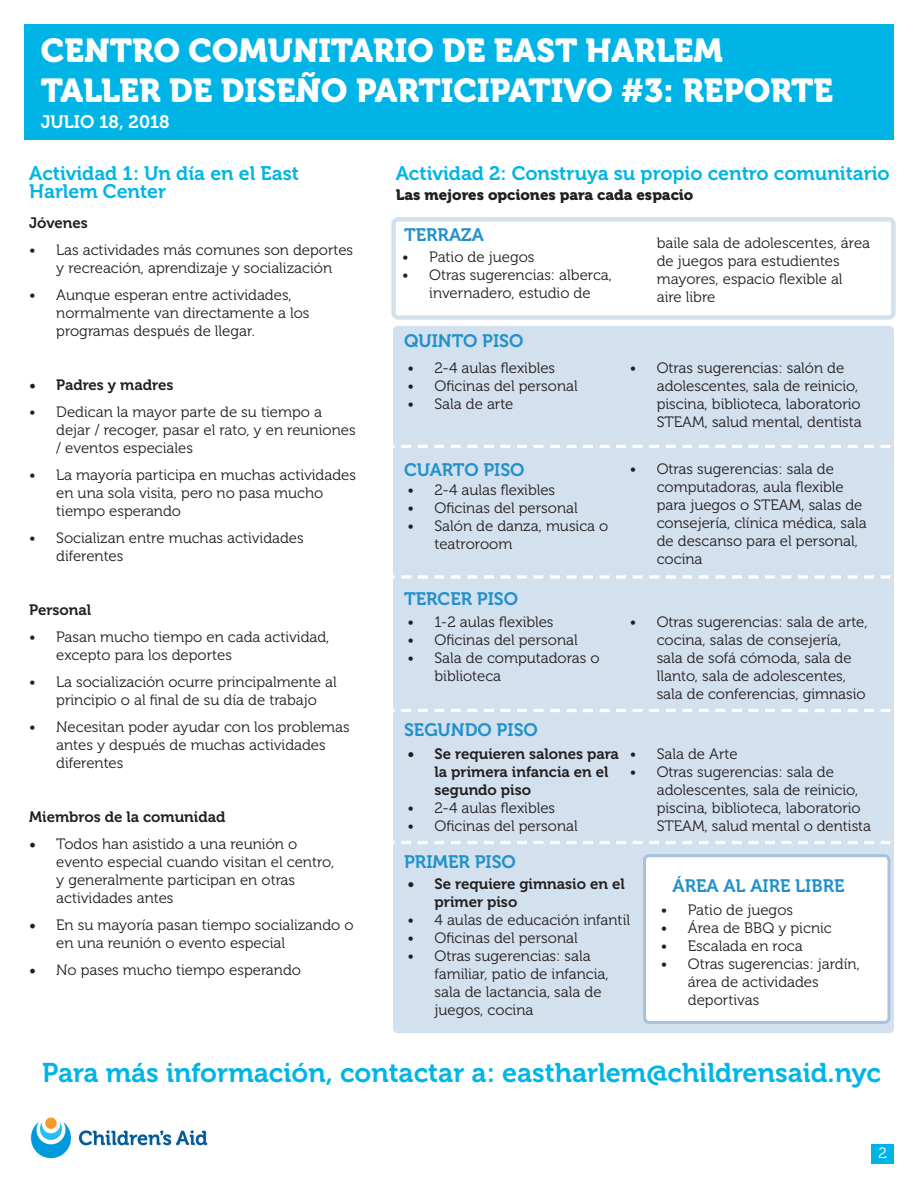
<style>
.page{position:relative;width:918px;height:1188px;background:#fff}
.page>*{position:absolute;margin:0;border:0;box-sizing:border-box;transform-origin:0 0}
.t1{font:33px/39.6px "Museo 900";color:#fff}
.t2{font:27px "Museo 700";color:#00b5e6}
.t3{font:19.5px/18px "Museo 700";color:#00b5e6}
.t4{font:18px "Museo 700";color:#2191cb}
.t5{font:18px "Museo 700";letter-spacing:-.005em;color:#fff}
.t6{font:15px/18px "Museo 300";color:#231f20}
.t7{font:15px/18px "Museo 700";color:#231f20}
.t8{font:15px "Museo 900";color:#231f20}
.t9{font:15px "Museo 300";color:#fff}
.s1{font-family:"Minion Pro";font-size:18px}
</style>
<div class="page">
<div style="left:24px;top:24px;width:870px;height:115px;background:#00b5e6"></div>
<div style="left:871px;top:1144px;width:23px;height:20px;background:#00b5e6"></div>
<img style="left:30px;top:1117px;width:178px;height:42px">
<div style="left:393px;top:326px;width:501px;height:707px;background:#d3e0ed;border-radius:5px"></div>
<svg style="left:393px;top:445px;width:498px;height:3px"></svg>
<svg style="left:393px;top:575px;width:498px;height:4px"></svg>
<svg style="left:393px;top:709px;width:498px;height:3px"></svg>
<svg style="left:393px;top:841px;width:498px;height:3px"></svg>
<div style="left:645px;top:856px;width:244px;height:166px;background:#fff;border-radius:5px"></div>
<div style="left:643px;top:854px;width:248px;height:170px;border:3px solid #a8c2dc;border-radius:5px"></div>
<div style="left:391px;top:217px;width:505px;height:103px;border:4px solid #a8c2dc;border-radius:5px"></div>
<h1 class="t1" style="left:41px;top:31px;width:794px">CENTRO COMUNITARIO DE EAST HARLEM<br>TALLER DE DISEÑO PARTICIPATIVO #3: REPORTE</h1>
<p class="t5" style="left:41px;top:112px;width:130px">JULIO 18, 2018</p>
<p class="t3" style="left:29px;top:165px;width:271px">Actividad 1: Un día en el East<br>Harlem Center</p>
<p class="t7" style="left:29px;top:214px;width:60px">Jóvenes</p>
<p class="t6" style="left:29px;top:241px;width:325px;text-align:center">• Las actividades más comunes son deportes y recreación, aprendizaje y socialización</p>
<p class="t6" style="left:56px;top:286px;width:255px;text-indent:-27px">• Aunque esperan entre actividades, normalmente van directamente a los programas después de llegar.</p>
<p class="t7" style="left:29px;top:376px;width:146px"><span class="s1">•</span> Padres y madres</p>
<p class="t6" style="left:56px;top:403px;width:301px;text-indent:-27px">• Dedican la mayor parte de su tiempo a dejar / recoger, pasar el rato, y en reuniones / eventos especiales</p>
<p class="t6" style="left:56px;top:466px;width:301px;text-indent:-27px">• La mayoría participa en muchas actividades en una sola visita, pero no pasa mucho tiempo esperando</p>
<p class="t6" style="left:56px;top:529px;width:249px;text-indent:-27px">• Socializan entre muchas actividades diferentes</p>
<p class="t7" style="left:29px;top:601px;width:64px">Personal</p>
<p class="t6" style="left:56px;top:628px;width:275px;text-indent:-27px">• Pasan mucho tiempo en cada actividad, excepto para los deportes</p>
<p class="t6" style="left:29px;top:673px;width:309px;text-align:center">• La socialización ocurre principalmente al principio o al final de su día de trabajo</p>
<p class="t6" style="left:56px;top:718px;width:295px;text-indent:-27px">• Necesitan poder ayudar con los problemas antes y después de muchas actividades diferentes</p>
<p class="t7" style="left:29px;top:808px;width:198px">Miembros de la comunidad</p>
<p class="t6" style="left:56px;top:835px;width:280px;text-indent:-27px"><span class="s1">•</span> Todos han asistido a una reunión o evento especial cuando visitan el centro, y generalmente participan en otras actividades antes</p>
<p class="t6" style="left:56px;top:916px;width:299px;text-indent:-27px"><span class="s1">•</span> En su mayoría pasan tiempo socializando o en una reunión o evento especial</p>
<p class="t6" style="left:29px;top:961px;width:273px"><span class="s1">•</span> No pases mucho tiempo esperando</p>
<p class="t3" style="left:396px;top:165px;width:495px">Actividad 2: Construya su propio centro comunitario</p>
<p class="t8" style="left:396px;top:186px;width:299px">Las mejores opciones para cada espacio</p>
<p class="t4" style="left:404px;top:225px;width:81px">TERRAZA</p>
<p class="t6" style="left:402px;top:249px;width:134px">• Patio de juegos</p>
<p class="t6" style="left:402px;top:267px;width:211px;text-align:center">• Otras sugerencias: alberca, invernadero, estudio de</p>
<p class="t4" style="left:404px;top:330px;width:121px">QUINTO PISO</p>
<p class="t6" style="left:408px;top:359px;width:149px">• 2-4 aulas flexibles</p>
<p class="t6" style="left:408px;top:377px;width:172px">• Oficinas del personal</p>
<p class="t6" style="left:408px;top:395px;width:107px">• Sala de arte</p>
<p class="t6" style="left:657px;top:235px;width:215px">baile sala de adolescentes, área de juegos para estudientes mayores, espacio flexible al aire libre</p>
<p class="t6" style="left:657px;top:359px;width:206px;text-indent:-27px">• Otras sugerencias: salón de adolescentes, sala de reinicio, piscina, biblioteca, laboratorio<br>STEAM, salud mental, dentista</p>
<p class="t4" style="left:404px;top:460px;width:122px">CUARTO PISO</p>
<p class="t6" style="left:408px;top:481px;width:149px">• 2-4 aulas flexibles</p>
<p class="t6" style="left:408px;top:499px;width:172px">• Oficinas del personal</p>
<p class="t6" style="left:435px;top:517px;width:175px;text-indent:-27px">• Salón de danza, musica o teatroroom</p>
<p class="t4" style="left:404px;top:588px;width:116px">TERCER PISO</p>
<p class="t6" style="left:408px;top:613px;width:148px">• 1-2 aulas flexibles</p>
<p class="t6" style="left:408px;top:631px;width:172px">• Oficinas del personal</p>
<p class="t6" style="left:435px;top:649px;width:166px;text-indent:-27px">• Sala de computadoras o biblioteca</p>
<p class="t4" style="left:404px;top:719px;width:135px">SEGUNDO PISO</p>
<p class="t7" style="left:435px;top:745px;width:186px;text-indent:-27px">• Se requieren salones para la primera infancia en el segundo piso</p>
<p class="t6" style="left:408px;top:799px;width:149px">• 2-4 aulas flexibles</p>
<p class="t6" style="left:408px;top:817px;width:172px">• Oficinas del personal</p>
<p class="t4" style="left:404px;top:852px;width:113px">PRIMER PISO</p>
<p class="t6" style="left:657px;top:460px;width:211px;text-indent:-27px">• Otras sugerencias: sala de computadoras, aula flexible para juegos o STEAM, salas de consejería, clínica médica, sala de descanso para el personal, cocina</p>
<p class="t6" style="left:657px;top:613px;width:213px;text-indent:-27px">• Otras sugerencias: sala de arte, cocina, salas de consejería, sala de sofá cómoda, sala de llanto, sala de adolescentes, sala de conferencias, gimnasio</p>
<p class="t6" style="left:630px;top:745px;width:109px">• Sala de Arte</p>
<p class="t6" style="left:657px;top:763px;width:216px;text-indent:-27px">• Otras sugerencias: sala de adolescentes, sala de reinicio, piscina, biblioteca, laboratorio<br>STEAM, salud mental o dentista</p>
<p class="t7" style="left:435px;top:875px;width:192px;text-indent:-27px">• Se requiere gimnasio en el primer piso</p>
<p class="t6" style="left:408px;top:911px;width:224px">• 4 aulas de educación infantil</p>
<p class="t6" style="left:408px;top:929px;width:172px">• Oficinas del personal</p>
<p class="t6" style="left:435px;top:947px;width:176px;text-indent:-27px">• Otras sugerencias: sala familiar, patio de infancia, sala de lactancia, sala de juegos, cocina</p>
<p class="t4" style="left:673px;top:876px;width:173px">ÁREA AL AIRE LIBRE</p>
<p class="t6" style="left:661px;top:901px;width:134px">• Patio de juegos</p>
<p class="t6" style="left:661px;top:919px;width:172px">• Área de BBQ y picnic</p>
<p class="t6" style="left:661px;top:937px;width:143px">• Escalada en roca</p>
<p class="t6" style="left:688px;top:955px;width:174px;text-indent:-27px">• Otras sugerencias: jardín, área de actividades deportivas</p>
<p class="t2" style="left:42px;top:1058px;width:840px">Para más información, contactar a: eastharlem@childrensaid.nyc</p>
<p class="t9" style="left:878px;top:1145px;width:10px">2</p>
</div>
